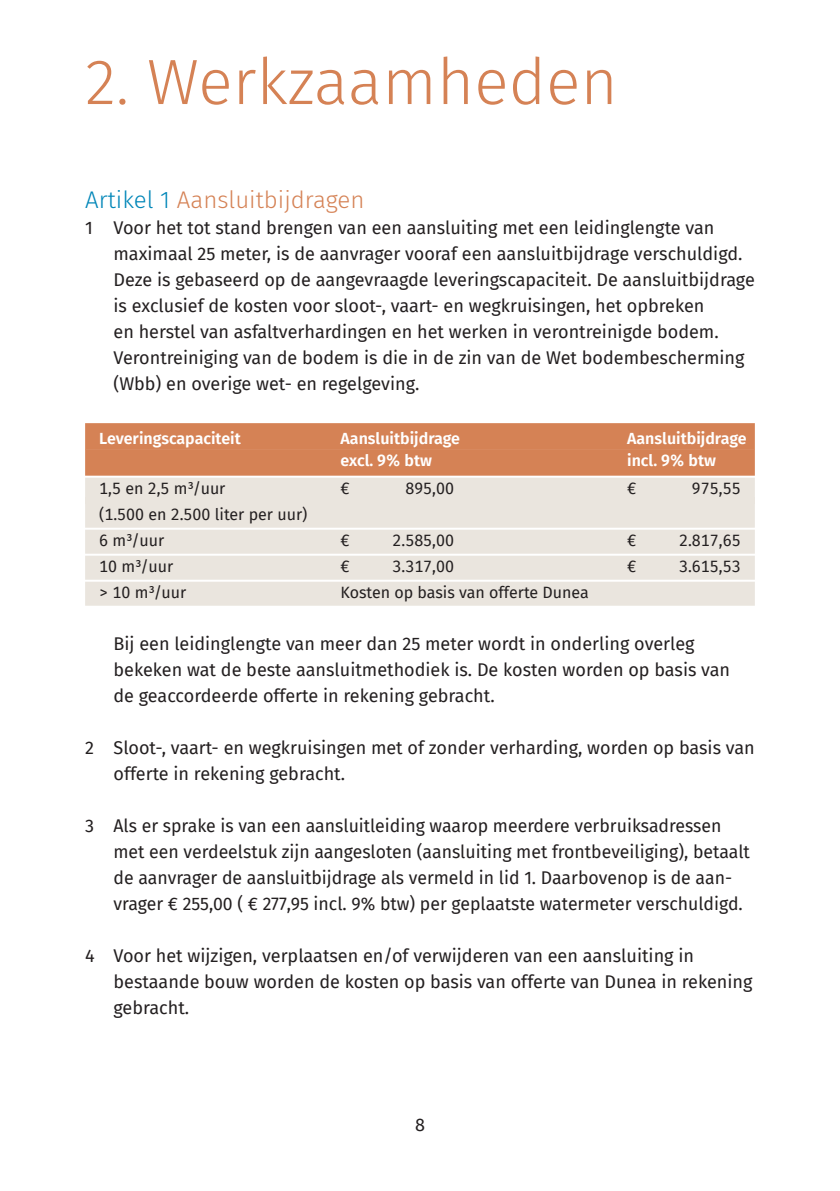
<style>
.page{position:relative;width:840px;height:1191px;background:#fff}
.page>*{position:absolute;margin:0;border:0;box-sizing:border-box;transform-origin:0 0}
._22_-_kop___GROOTTE{font:300 64px "Fira Sans";color:#d58255}
._06_-_tussenkop___KL{font:300 24px "Fira Sans";color:#d58255}
._08_-_opsomming_cijf{font:18px/26px "Fira Sans";color:#231f20}
._20_-_TABEL_tekst{font:16px "Fira Sans";color:#231f20}
._18_-_TABEL_kop_eers{font:600 16px "Fira Sans";color:#fff}
._19_-_TABEL_kop_twee{font:600 16px "Fira Sans";color:#fff}
.s1{color:#0086b8}
</style>
<div class="page">
<div style="left:85px;top:423px;width:669px;height:27px;background:#d58255"></div>
<div style="left:85px;top:449px;width:669px;height:27px;background:#d58255"></div>
<div style="left:85px;top:478px;width:669px;height:24px;background:#eae5de"></div>
<div style="left:85px;top:504px;width:669px;height:24px;background:#eae5de"></div>
<div style="left:85px;top:530px;width:669px;height:24px;background:#eae5de"></div>
<div style="left:85px;top:556px;width:669px;height:24px;background:#eae5de"></div>
<div style="left:85px;top:582px;width:669px;height:24px;background:#eae5de"></div>
<div style="left:85px;top:497px;width:669px;height:6px;background:#eae5de"></div>
<p class="_22_-_kop___GROOTTE" style="left:85px;top:36px;width:534px">2. Werkzaamheden</p>
<p class="_06_-_tussenkop___KL" style="left:85px;top:183px;width:280px"><span class="s1">Artikel 1</span> Aansluitbijdragen</p>
<p class="_08_-_opsomming_cijf" style="left:113px;top:214px;width:642px;text-indent:-28px">1 Voor het tot stand brengen van een aansluiting met een leidinglengte van maximaal 25 meter, is de aanvrager vooraf een aansluitbijdrage verschuldigd.<br>Deze is gebaseerd op de aangevraagde leveringscapaciteit. De aansluitbijdrage is exclusief de kosten voor sloot-, vaart- en wegkruisingen, het opbreken<br>en herstel van asfaltverhardingen en het werken in verontreinigde bodem.<br>Verontreiniging van de bodem is die in de zin van de Wet bodembescherming (Wbb) en overige wet- en regelgeving.</p>
<p class="_18_-_TABEL_kop_eers" style="left:99px;top:425px;width:143px">Leveringscapaciteit</p>
<p class="_18_-_TABEL_kop_eers" style="left:340px;top:425px;width:121px">Aansluitbijdrage</p>
<p class="_18_-_TABEL_kop_eers" style="left:626px;top:425px;width:121px">Aansluitbijdrage</p>
<p class="_19_-_TABEL_kop_twee" style="left:340px;top:447px;width:93px">excl. 9% btw</p>
<p class="_19_-_TABEL_kop_twee" style="left:626px;top:447px;width:90px">incl. 9% btw</p>
<p class="_20_-_TABEL_tekst" style="left:99px;top:476px;width:128px">1,5 en 2,5 m³/uur</p>
<p class="_20_-_TABEL_tekst" style="left:340px;top:476px;width:10px">€</p>
<p class="_20_-_TABEL_tekst" style="left:405px;top:476px;width:50px">895,00</p>
<p class="_20_-_TABEL_tekst" style="left:626px;top:476px;width:10px">€</p>
<p class="_20_-_TABEL_tekst" style="left:691px;top:476px;width:50px">975,55</p>
<p class="_20_-_TABEL_tekst" style="left:99px;top:502px;width:209px">(1.500 en 2.500 liter per uur)</p>
<p class="_20_-_TABEL_tekst" style="left:99px;top:528px;width:66px">6 m³/uur</p>
<p class="_20_-_TABEL_tekst" style="left:340px;top:528px;width:10px">€</p>
<p class="_20_-_TABEL_tekst" style="left:392px;top:528px;width:63px">2.585,00</p>
<p class="_20_-_TABEL_tekst" style="left:626px;top:528px;width:10px">€</p>
<p class="_20_-_TABEL_tekst" style="left:678px;top:528px;width:63px">2.817,65</p>
<p class="_20_-_TABEL_tekst" style="left:99px;top:554px;width:75px">10 m³/uur</p>
<p class="_20_-_TABEL_tekst" style="left:340px;top:554px;width:10px">€</p>
<p class="_20_-_TABEL_tekst" style="left:392px;top:554px;width:63px">3.317,00</p>
<p class="_20_-_TABEL_tekst" style="left:626px;top:554px;width:10px">€</p>
<p class="_20_-_TABEL_tekst" style="left:678px;top:554px;width:63px">3.615,53</p>
<p class="_20_-_TABEL_tekst" style="left:99px;top:580px;width:89px">&gt; 10 m³/uur</p>
<p class="_20_-_TABEL_tekst" style="left:340px;top:580px;width:250px">Kosten op basis van offerte Dunea</p>
<p class="_08_-_opsomming_cijf" style="left:113px;top:630px;width:618px">Bij een leidinglengte van meer dan 25 meter wordt in onderling overleg bekeken wat de beste aansluitmethodiek is. De kosten worden op basis van de geaccordeerde offerte in rekening gebracht.</p>
<p class="_08_-_opsomming_cijf" style="left:113px;top:734px;width:642px;text-indent:-28px">2 Sloot-, vaart- en wegkruisingen met of zonder verharding, worden op basis van offerte in rekening gebracht.</p>
<p class="_08_-_opsomming_cijf" style="left:113px;top:812px;width:637px;text-indent:-28px">3 Als er sprake is van een aansluitleiding waarop meerdere verbruiksadressen met een verdeelstuk zijn aangesloten (aansluiting met frontbeveiliging), betaalt de aanvrager de aansluitbijdrage als vermeld in lid 1. Daarbovenop is de aan&shy;vrager € 255,00 ( € 277,95 incl. 9% btw) per geplaatste watermeter verschuldigd.</p>
<p class="_08_-_opsomming_cijf" style="left:113px;top:942px;width:640px;text-indent:-28px">4 Voor het wijzigen, verplaatsen en/of verwijderen van een aansluiting in bestaande bouw worden de kosten op basis van offerte van Dunea in rekening gebracht.</p>
<p class="_08_-_opsomming_cijf" style="left:415px;top:1111px;width:11px">8</p>
</div>
